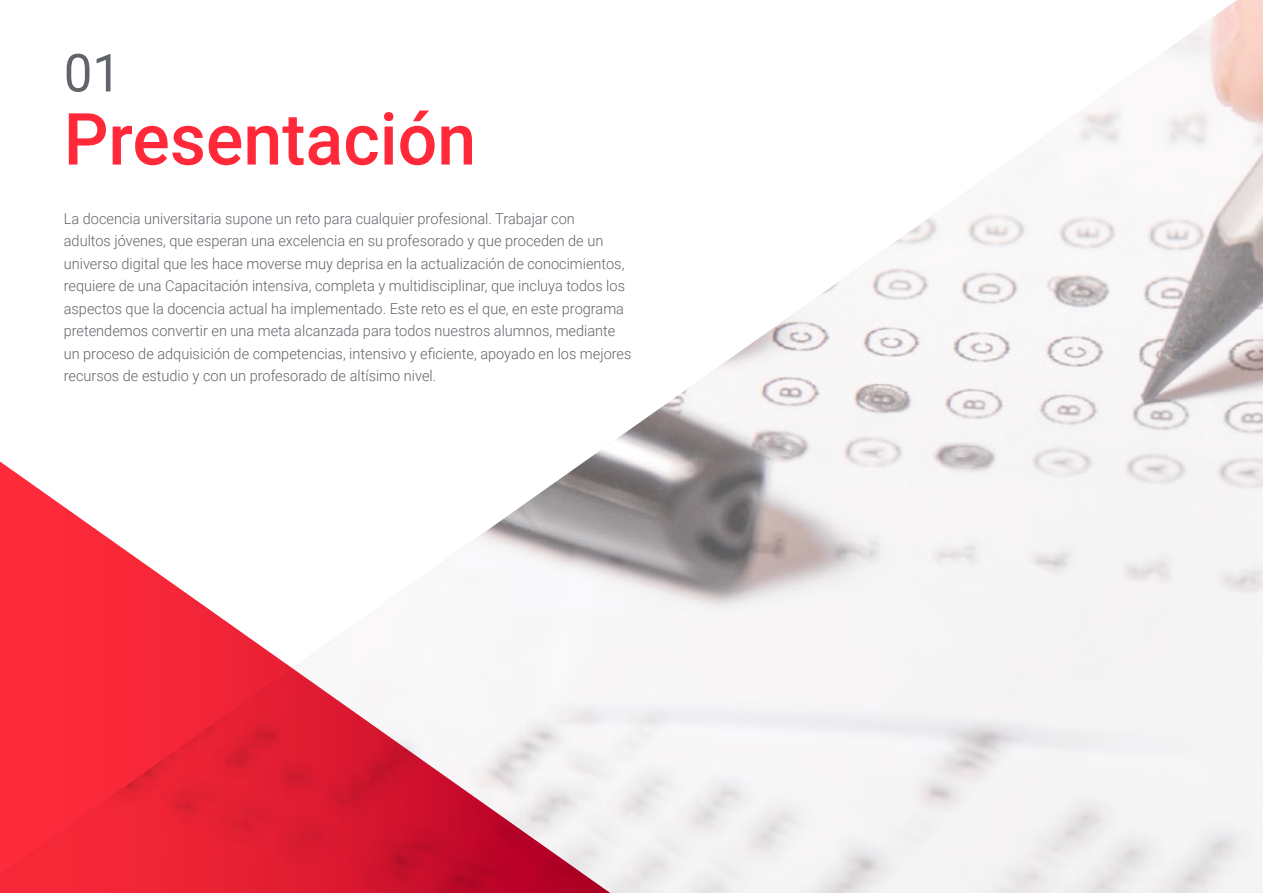
<style>
.page{position:relative;width:1263px;height:893px;background:#fff}
.page>*{position:absolute;margin:0;border:0;box-sizing:border-box;transform-origin:0 0}
.t1{font:500 72px "Roboto";color:#ff293a}
.t2{font:52.5px "Roboto";color:#61646a}
.t3{font:300 15px/22.5px "Roboto";color:#61646a}
</style>
<div class="page">
<img style="left:616px;top:0;width:647px;height:893px">
<svg style="left:0;top:446px;width:640px;height:447px"></svg>
<h2 class="t2" style="left:64px;top:36px;width:59px">01</h2>
<h1 class="t1" style="left:64px;top:89px;width:414px">Presentación</h1>
<p class="t3" style="left:64px;top:207px;width:569px">La docencia universitaria supone un reto para cualquier profesional. Trabajar con<br>adultos jóvenes, que esperan una excelencia en su profesorado y que proceden de un universo digital que les hace moverse muy deprisa en la actualización de conocimientos, requiere de una Capacitación intensiva, completa y multidisciplinar, que incluya todos los aspectos que la docencia actual ha implementado. Este reto es el que, en este programa pretendemos convertir en una meta alcanzada para todos nuestros alumnos, mediante un proceso de adquisición de competencias, intensivo y eficiente, apoyado en los mejores recursos de estudio y con un profesorado de altísimo nivel.</p>
</div>
